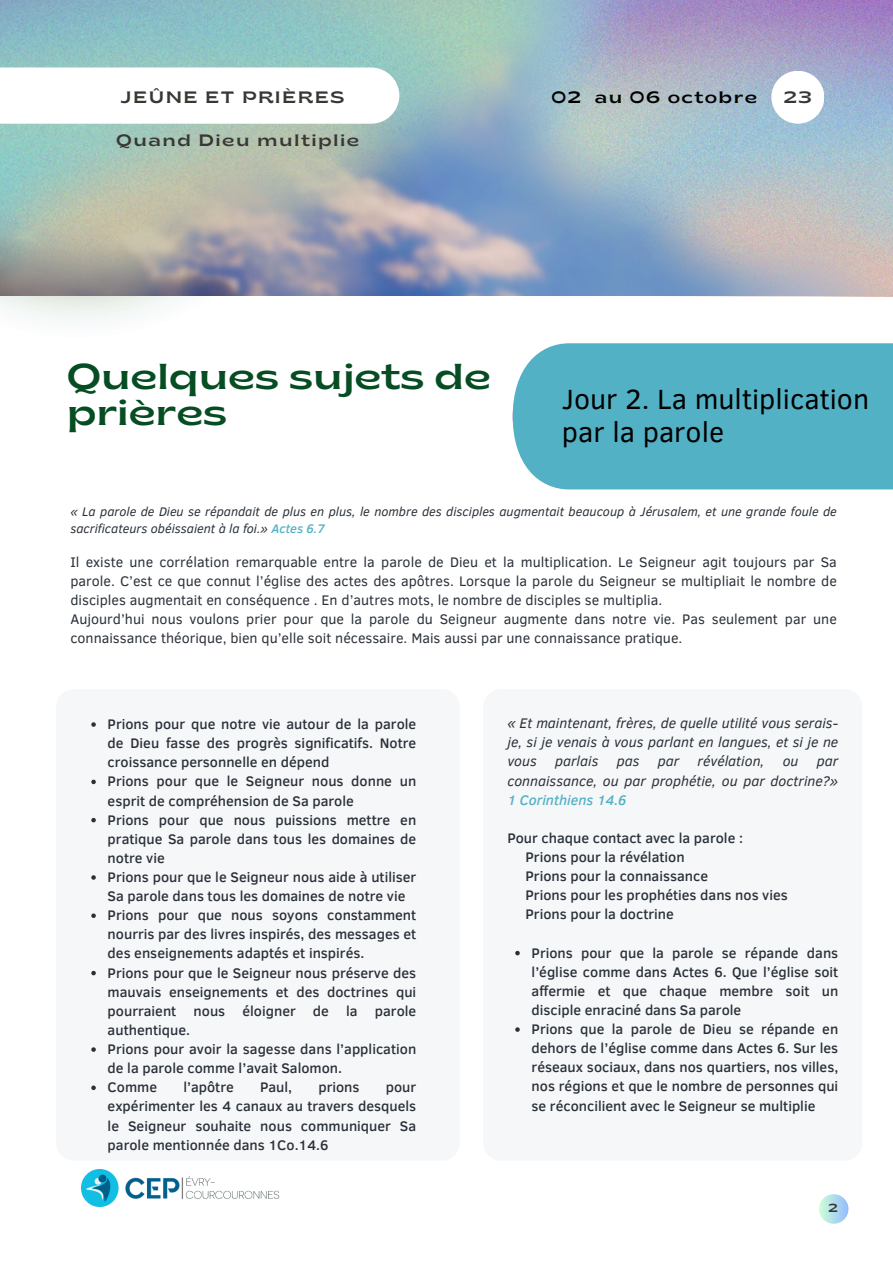
<style>
.page{position:relative;width:893px;height:1264px;background:#fff}
.page>*{position:absolute;margin:0;border:0;box-sizing:border-box;transform-origin:0 0}
.t1{font:semi-expanded 36px/36px "Brice";color:#074d23}
.t2{font:28.5px/33.8px "Clear Sans";color:#000}
.t3{font:semi-expanded 16.5px "Brice";letter-spacing:.09em;color:#383733}
.t4{font:semi-expanded 16.5px "Brice";letter-spacing:.09em;color:#000}
.t5{font:500 14.25px/19px "Clear Sans";color:#293039;text-align:justify}
.t6{font:14.25px/19px "Clear Sans";color:#293039;text-align:justify}
.t7{font:italic 14.25px/19px "Clear Sans";color:#293039;text-align:justify}
.t8{font:italic 12.75px/17px "Clear Sans";color:#293039}
.t9{font:semi-expanded 11.7px "Brice";color:#383733}
.s1{font-weight:500;color:#53b1c6}
</style>
<div class="page">
<img style="left:81px;top:1169px;width:198px;height:37px">
<div style="left:512px;top:343px;width:380px;height:146px;background:#53b1c6"></div>
<img style="left:0;top:296px;width:634px;height:66px">
<img style="left:0;top:0;width:892px;height:296px">
<div style="left:771px;top:71px;width:53px;height:53px;background:#fff;border-radius:50%"></div>
<svg style="left:0;top:67px;width:399px;height:57px"></svg>
<div style="left:56px;top:689px;width:404px;height:471px;background:#f6f7f8;border-radius:18px"></div>
<div style="left:483px;top:689px;width:379px;height:471px;background:#f5f7f8;border-radius:18px"></div>
<svg style="left:515px;top:950px;width:4px;height:5px"></svg>
<svg style="left:515px;top:1027px;width:4px;height:4px"></svg>
<svg style="left:91px;top:722px;width:5px;height:4px"></svg>
<svg style="left:91px;top:779px;width:5px;height:5px"></svg>
<svg style="left:91px;top:818px;width:5px;height:4px"></svg>
<svg style="left:91px;top:875px;width:5px;height:4px"></svg>
<svg style="left:91px;top:913px;width:5px;height:5px"></svg>
<svg style="left:91px;top:970px;width:5px;height:5px"></svg>
<svg style="left:91px;top:1047px;width:5px;height:4px"></svg>
<svg style="left:91px;top:1085px;width:5px;height:5px"></svg>
<svg style="left:818px;top:1194px;width:30px;height:29px"></svg>
<p class="t3" style="left:121px;top:90px;width:225px">JEÛNE ET PRIÈRES</p>
<p class="t4" style="left:551px;top:90px;width:207px">02 au 06 octobre</p>
<p class="t3" style="left:783px;top:90px;width:30px">23</p>
<p class="t3" style="left:116px;top:133px;width:244px">Quand Dieu multiplie</p>
<p class="t1" style="left:67px;top:362px;width:425px">Quelques sujets de prières</p>
<p class="t2" style="left:561px;top:380px;width:309px">Jour 2. La multiplication par la parole</p>
<p class="t8" style="left:70px;top:502px;width:767px">« La parole de Dieu se répandait de plus en plus, le nombre des disciples augmentait beaucoup à Jérusalem, et une grande foule de sacrificateurs obéissaient à la foi.» <span class="s1">Actes 6.7</span></p>
<p class="t6" style="left:70px;top:551px;width:767px">Il existe une corrélation remarquable entre la parole de Dieu et la multiplication. Le Seigneur agit toujours par Sa parole. C’est ce que connut l’église des actes des apôtres. Lorsque la parole du Seigneur se multipliait le nombre de disciples augmentait en conséquence . En d’autres mots, le nombre de disciples se multiplia.</p>
<p class="t6" style="left:70px;top:609px;width:767px">Aujourd’hui nous voulons prier pour que la parole du Seigneur augmente dans notre vie. Pas seulement par une connaissance théorique, bien qu’elle soit nécessaire. Mais aussi par une connaissance pratique.</p>
<p class="t5" style="left:108px;top:713px;width:310px">Prions pour que notre vie autour de la parole de Dieu fasse des progrès significatifs. Notre croissance personnelle en dépend</p>
<p class="t5" style="left:108px;top:771px;width:310px">Prions pour que le Seigneur nous donne un esprit de compréhension de Sa parole</p>
<p class="t5" style="left:108px;top:809px;width:310px">Prions pour que nous puissions mettre en pratique Sa parole dans tous les domaines de notre vie</p>
<p class="t5" style="left:108px;top:866px;width:310px">Prions pour que le Seigneur nous aide à utiliser<br>Sa parole dans tous les domaines de notre vie</p>
<p class="t5" style="left:108px;top:905px;width:310px">Prions pour que nous soyons constamment nourris par des livres inspirés, des messages et des enseignements adaptés et inspirés.</p>
<p class="t5" style="left:108px;top:962px;width:310px">Prions pour que le Seigneur nous préserve des mauvais enseignements et des doctrines qui pourraient nous éloigner de la parole authentique.</p>
<p class="t5" style="left:108px;top:1038px;width:310px">Prions pour avoir la sagesse dans l’application de la parole comme l’avait Salomon.</p>
<p class="t5" style="left:108px;top:1077px;width:51px">Comme</p>
<p class="t5" style="left:183px;top:1077px;width:52px">l’apôtre</p>
<p class="t5" style="left:260px;top:1077px;width:34px">Paul,</p>
<p class="t5" style="left:318px;top:1077px;width:43px">prions</p>
<p class="t5" style="left:108px;top:1077px;width:310px;text-indent:278px">pour expérimenter les 4 canaux au travers desquels le Seigneur souhaite nous communiquer Sa parole mentionnée dans 1Co.14.6</p>
<p class="t7" style="left:507px;top:713px;width:332px">« Et maintenant, frères, de quelle utilité vous serais&shy;je, si je venais à vous parlant en langues, et si je ne vous</p>
<p class="t7" style="left:555px;top:751px;width:45px">parlais</p>
<p class="t7" style="left:616px;top:751px;width:24px">pas</p>
<p class="t7" style="left:657px;top:751px;width:23px">par</p>
<p class="t7" style="left:697px;top:751px;width:68px">révélation,</p>
<p class="t7" style="left:782px;top:751px;width:17px">ou</p>
<p class="t7" style="left:507px;top:751px;width:332px;text-indent:309px">par connaissance, ou par prophétie, ou par doctrine?» <span class="s1">1 Corinthiens 14.6</span></p>
<p class="t5" style="left:507px;top:827px;width:237px">Pour chaque contact avec la parole :</p>
<p class="t5" style="left:525px;top:846px;width:161px">Prions pour la révélation</p>
<p class="t5" style="left:525px;top:865px;width:184px">Prions pour la connaissance</p>
<p class="t5" style="left:525px;top:885px;width:264px">Prions pour les prophéties dans nos vies</p>
<p class="t5" style="left:525px;top:904px;width:150px">Prions pour la doctrine</p>
<p class="t5" style="left:531px;top:942px;width:308px">Prions pour que la parole se répande dans l’église comme dans Actes 6. Que l’église soit affermie et que chaque membre soit un disciple enraciné dans Sa parole</p>
<p class="t5" style="left:531px;top:1018px;width:308px">Prions que la parole de Dieu se répande en dehors de l’église comme dans Actes 6. Sur les réseaux sociaux, dans nos quartiers, nos villes, nos régions et que le nombre de personnes qui se réconcilient avec le Seigneur se multiplie</p>
<p class="t9" style="left:828px;top:1202px;width:11px">2</p>
</div>
